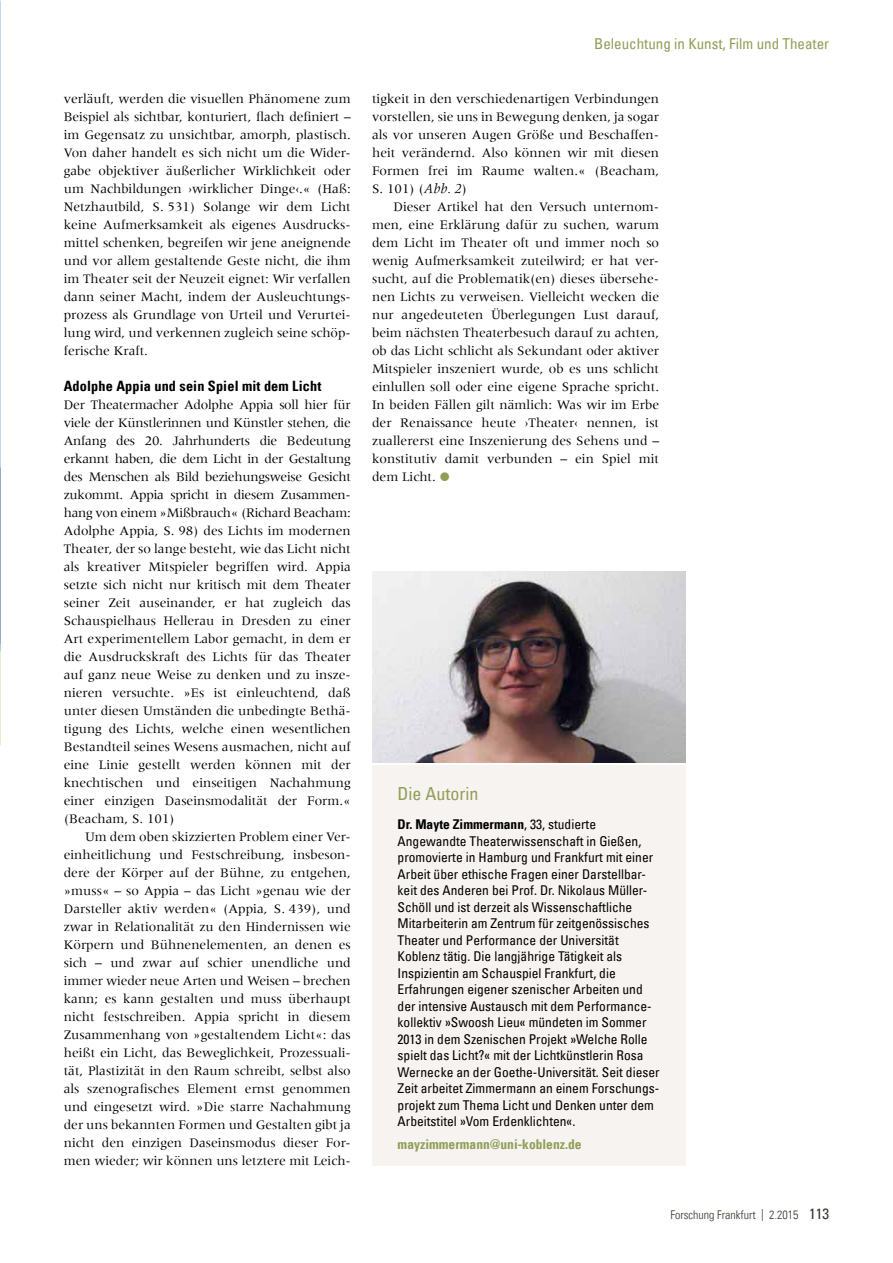
<style>
.page{position:relative;width:893px;height:1263px;background:#fff}
.page>*{position:absolute;margin:0;border:0;box-sizing:border-box;transform-origin:0 0}
.t1{font:condensed 18px "Univers Com 57";color:#909e57}
.t2{font:condensed 15px "Univers Com 57";color:#909e57}
.t3{font:14.25px "Univers Com 67 Bold Cond";letter-spacing:.01em;color:#000}
.t4{font:13.5px/18px "Meridien";color:#000;text-align:justify}
.t5{font:condensed 13.5px/16.5px "Univers Com 57";color:#000}
.t6{font:13.5px "Univers Com 67 Bold Cond";color:#000}
.t7{font:13.5px "Univers Com 67 Bold Cond";color:#909e57}
.t8{font:12px "Univers Com 47 Light Cond";color:#39342f}
.s1{font-family:"Meridien Com";font-style:italic;font-size:14.25px}
.s2{font-family:"Univers Com 57";font-stretch:condensed}
.s3{font-family:"Univers Com 57";font-stretch:condensed;font-size:15px}
</style>
<div class="page">
<div style="left:372px;top:765px;width:314px;height:401px;background:#f7f3f0"></div>
<img style="left:372px;top:572px;width:314px;height:190px">
<img style="left:0;top:468px;width:1px;height:183px">
<p class="t4" style="left:64px;top:90px;width:289px">verläuft, werden die visuellen Phänomene zum Beispiel als sichtbar, konturiert, flach definiert – im Gegensatz zu unsichtbar, amorph, plastisch.<br>Von daher handelt es sich nicht um die Wider&shy;gabe objektiver äußerlicher Wirklichkeit oder um Nachbildungen ›wirklicher Dinge‹.« (Haß:<br>Netzhautbild, S. 531) Solange wir dem Licht keine Aufmerksamkeit als eigenes Ausdrucks&shy;mittel schenken, begreifen wir jene aneignende und vor allem gestaltende Geste nicht, die ihm im Theater seit der Neuzeit eignet: Wir verfallen dann seiner Macht, indem der Ausleuchtungs&shy;prozess als Grundlage von Urteil und Verurtei&shy;lung wird, und verkennen zugleich seine schöp&shy;ferische Kraft.</p>
<p class="t3" style="left:64px;top:377px;width:259px">Adolphe Appia und sein Spiel mit dem Licht</p>
<p class="t4" style="left:64px;top:396px;width:289px">Der Theatermacher Adolphe Appia soll hier für viele der Künstlerinnen und Künstler stehen, die Anfang des 20. Jahrhunderts die Bedeutung erkannt haben, die dem Licht in der Gestaltung des Menschen als Bild beziehungsweise Gesicht zukommt. Appia spricht in diesem Zusammen&shy;hang von einem »Mißbrauch« (Richard Beacham:<br>Adolphe Appia, S. 98) des Lichts im modernen Theater, der so lange besteht, wie das Licht nicht als kreativer Mitspieler begriffen wird. Appia setzte sich nicht nur kritisch mit dem Theater seiner Zeit auseinander, er hat zugleich das Schauspielhaus Hellerau in Dresden zu einer Art experimentellem Labor gemacht, in dem er die Ausdruckskraft des Lichts für das Theater auf ganz neue Weise zu denken und zu insze&shy;nieren versuchte. »Es ist einleuchtend, daß unter diesen Umständen die unbedingte Bethä&shy;tigung des Lichts, welche einen wesentlichen Bestandteil seines Wesens ausmachen, nicht auf eine Linie gestellt werden können mit der knechtischen und einseitigen Nachahmung einer einzigen Daseinsmodalität der Form.« (Beacham, S. 101)</p>
<p class="t4" style="left:64px;top:828px;width:289px;text-indent:21px">Um dem oben skizzierten Problem einer Ver&shy;einheitlichung und Festschreibung, insbeson&shy;dere der Körper auf der Bühne, zu entgehen, »muss« – so Appia – das Licht »genau wie der Darsteller aktiv werden« (Appia, S. 439), und zwar in Relationalität zu den Hindernissen wie Körpern und Bühnenelementen, an denen es sich – und zwar auf schier unendliche und immer wieder neue Arten und Weisen – brechen kann; es kann gestalten und muss überhaupt nicht festschreiben. Appia spricht in diesem Zusammenhang von »gestaltendem Licht«: das heißt ein Licht, das Beweglichkeit, Prozessuali&shy;tät, Plastizität in den Raum schreibt, selbst also als szenografisches Element ernst genommen und eingesetzt wird. »Die starre Nachahmung der uns bekannten Formen und Gestalten gibt ja nicht den einzigen Daseinsmodus dieser For&shy;men wieder; wir können uns letztere mit Leich-</p>
<p class="t2" style="left:594px;top:34px;width:236px">Beleuchtung in Kunst, Film und Theater</p>
<p class="t4" style="left:372px;top:89px;width:289px">tigkeit in den verschiedenartigen Verbindungen vorstellen, sie uns in Bewegung denken, ja sogar als vor unseren Augen Größe und Beschaffen&shy;heit verändernd. Also können wir mit diesen Formen frei im Raume walten.« (Beacham, S. 101) (<span class="s1">Abb. 2</span>)</p>
<p class="t4" style="left:372px;top:198px;width:289px;text-indent:21px">Dieser Artikel hat den Versuch unternom&shy;men, eine Erklärung dafür zu suchen, warum dem Licht im Theater oft und immer noch so wenig Aufmerksamkeit zuteilwird; er hat ver&shy;sucht, auf die Problematik(en) dieses übersehe&shy;nen Lichts zu verweisen. Vielleicht wecken die nur angedeuteten Überlegungen Lust darauf, beim nächsten Theaterbesuch darauf zu achten, ob das Licht schlicht als Sekundant oder aktiver Mitspieler inszeniert wurde, ob es uns schlicht einlullen soll oder eine eigene Sprache spricht.<br>In beiden Fällen gilt nämlich: Was wir im Erbe der Renaissance heute ›Theater‹ nennen, ist zuallererst eine Inszenierung des Sehens und – konstitutiv damit verbunden – ein Spiel mit dem Licht.</p>
<h1 class="t1" style="left:398px;top:782px;width:82px">Die Autorin</h1>
<p class="t6" style="left:398px;top:816px;width:200px">Dr. Mayte Zimmermann<span class="s2">, 33, studierte</span></p>
<p class="t5" style="left:398px;top:833px;width:264px">Angewandte Theaterwissenschaft in Gießen, promovierte in Hamburg und Frankfurt mit einer Arbeit über ethische Fragen einer Darstellbar&shy;keit des Anderen bei Prof. Dr. Nikolaus Müller-Schöll und ist derzeit als Wissenschaftliche Mitarbeiterin am Zentrum für zeitgenössisches Theater und Performance der Universität Koblenz tätig. Die langjährige Tätigkeit als Inspizientin am Schauspiel Frankfurt, die Erfahrungen eigener szenischer Arbeiten und der intensive Austausch mit dem Performance&shy;kollektiv »Swoosh Lieu« mündeten im Sommer 2013 in dem Szenischen Projekt »Welche Rolle spielt das Licht?« mit der Lichtkünstlerin Rosa Wernecke an der Goethe-Universität. Seit dieser Zeit arbeitet Zimmermann an einem Forschungs&shy;projekt zum Thema Licht und Denken unter dem Arbeitstitel »Vom Erdenklichten«.</p>
<p class="t7" style="left:398px;top:1135px;width:185px">mayzimmermann@uni-koblenz.de</p>
<p class="t8" style="left:671px;top:1208px;width:160px">Forschung Frankfurt | 2.2015 <span class="s3">113</span></p>
</div>
